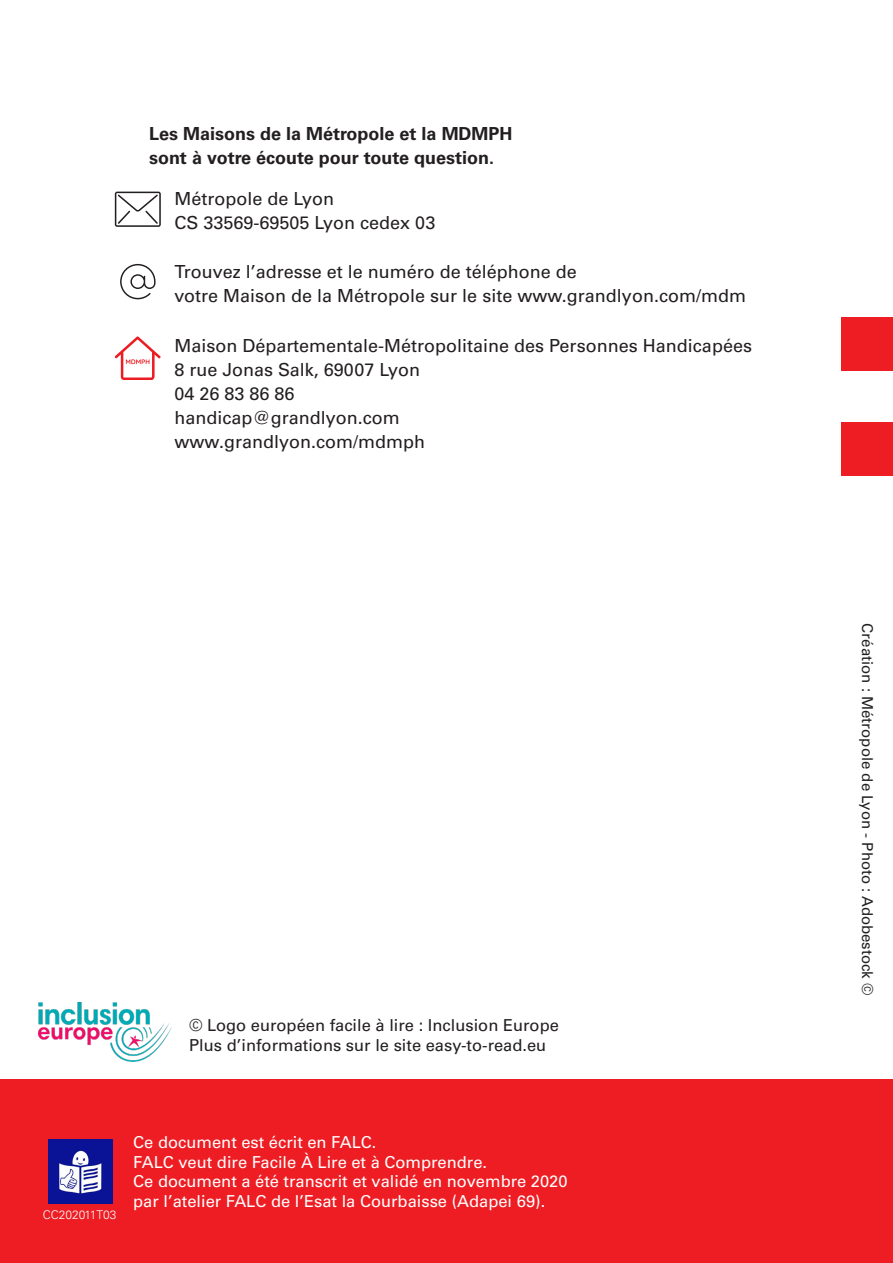
<style>
.page{position:relative;width:893px;height:1263px;background:#fff}
.page>*{position:absolute;margin:0;border:0;box-sizing:border-box;transform-origin:0 0}
.Texte_courant{font:18px "Univers";color:#231f20}
.Texte_courant-2{font:700 18px "Univers";color:#231f20}
.Texte_courant-3{font:16.5px "Univers";color:#fff}
.Texte_courant-4{font:16.5px "Univers";color:#231f20}
.Texte_courant-5{font:15px "Univers";color:#231f20}
.t1{font:300 12px "Univers";color:#fff}
</style>
<div class="page">
<svg style="left:115px;top:192px;width:46px;height:35px"></svg>
<svg style="left:120px;top:264px;width:36px;height:35px"></svg>
<svg style="left:115px;top:336px;width:46px;height:44px"></svg>
<div style="left:0;top:1079px;width:893px;height:184px;background:#ee1d23"></div>
<img style="left:48px;top:1139px;width:64px;height:64px">
<img style="left:38px;top:1002px;width:133px;height:59px">
<div style="left:841px;top:423px;width:52px;height:53px;background:#ee1d23"></div>
<div style="left:841px;top:317px;width:52px;height:53px;background:#ee1d23"></div>
<p class="Texte_courant-2" style="left:149px;top:123px;width:365px">Les Maisons de la Métropole et la MDMPH</p>
<p class="Texte_courant-2" style="left:149px;top:147px;width:347px">sont à votre écoute pour toute question.</p>
<p class="Texte_courant" style="left:174px;top:188px;width:161px">Métropole de Lyon</p>
<p class="Texte_courant" style="left:174px;top:212px;width:262px">CS 33569-69505 Lyon cedex 03</p>
<p class="Texte_courant" style="left:174px;top:261px;width:404px">Trouvez l’adresse et le numéro de téléphone de</p>
<p class="Texte_courant" style="left:174px;top:285px;width:573px">votre Maison de la Métropole sur le site www.grandlyon.com/mdm</p>
<p class="Texte_courant" style="left:174px;top:335px;width:579px">Maison Départementale-Métropolitaine des Personnes Handicapées</p>
<p class="Texte_courant" style="left:174px;top:359px;width:247px">8 rue Jonas Salk, 69007 Lyon</p>
<p class="Texte_courant" style="left:174px;top:383px;width:122px">04 26 83 86 86</p>
<p class="Texte_courant" style="left:174px;top:407px;width:227px">handicap@grandlyon.com</p>
<p class="Texte_courant" style="left:174px;top:431px;width:252px">www.grandlyon.com/mdmph</p>
<p class="Texte_courant-4" style="left:189px;top:1016px;width:371px">© Logo européen facile à lire : Inclusion Europe</p>
<p class="Texte_courant-4" style="left:189px;top:1035px;width:359px">Plus d’informations sur le site easy-to-read.eu</p>
<p class="t1" style="left:43px;top:1207px;width:75px">CC202011T03</p>
<p class="Texte_courant-3" style="left:133px;top:1132px;width:245px">Ce document est écrit en FALC.</p>
<p class="Texte_courant-3" style="left:133px;top:1152px;width:355px">FALC veut dire Facile À Lire et à Comprendre.</p>
<p class="Texte_courant-3" style="left:133px;top:1171px;width:436px">Ce document a été transcrit et validé en novembre 2020</p>
<p class="Texte_courant-3" style="left:133px;top:1191px;width:413px">par l’atelier FALC de l’Esat la Courbaisse (Adapei 69).</p>
<p class="Texte_courant-5" style="left:876px;top:623px;width:373px;rotate:90deg">Création : Métropole de Lyon - Photo : Adobestock ©</p>
</div>
